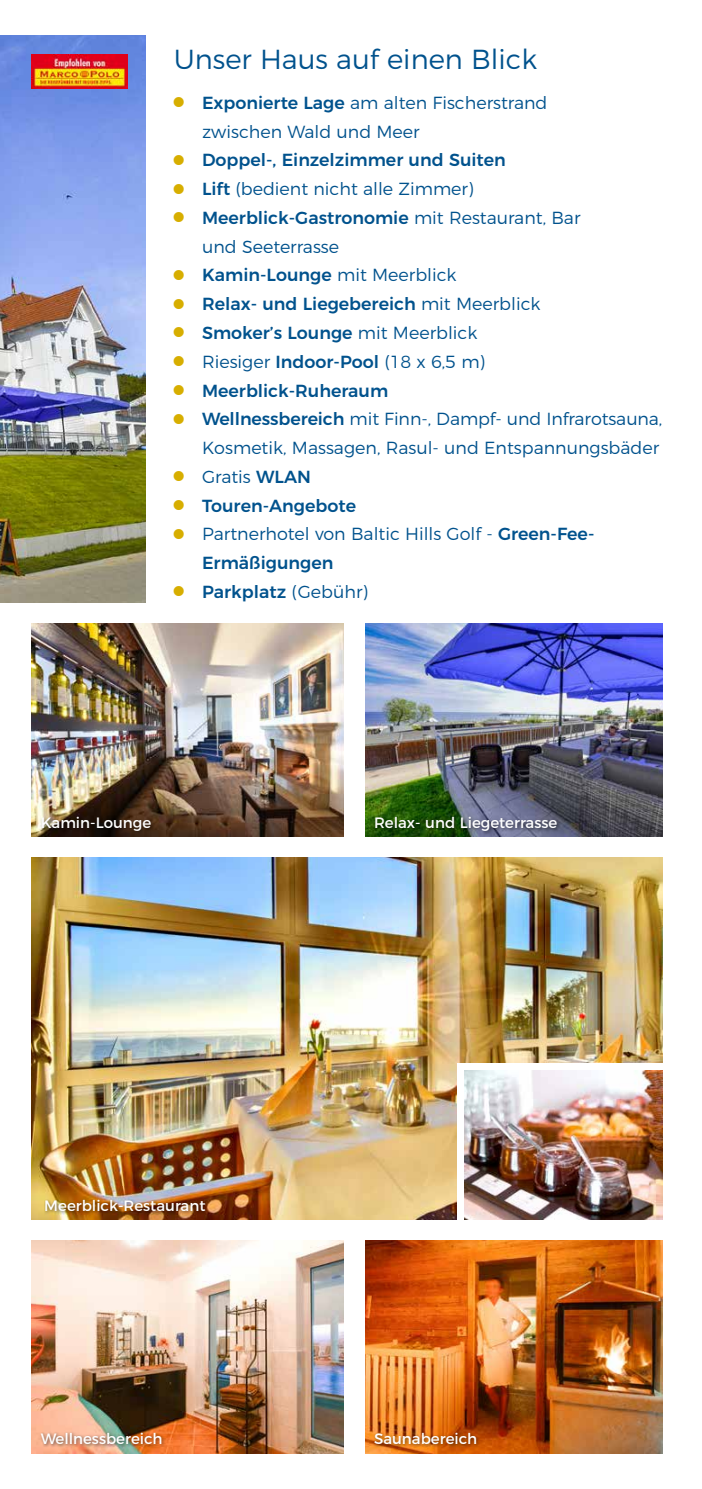
<style>
.page{position:relative;width:702px;height:1489px;background:#fff}
.page>*{position:absolute;margin:0;border:0;box-sizing:border-box;transform-origin:0 0}
.t1{font:300 27.5px "Montserrat";color:#00528d}
.t2{font:300 17.5px/28.8px "Montserrat";color:#00528d}
.t3{font:15px "Montserrat";color:#fff}
.t4{font:10px "Webdings";color:#d7ae00}
.s1{font-weight:500}
</style>
<div class="page">
<img style="left:0;top:35px;width:145px;height:567px">
<img style="left:32px;top:623px;width:312px;height:213px">
<img style="left:365px;top:623px;width:298px;height:213px">
<img style="left:32px;top:857px;width:631px;height:362px">
<img style="left:32px;top:1240px;width:312px;height:212px">
<img style="left:365px;top:1240px;width:297px;height:212px">
<div style="left:44px;top:1197px;width:165px;height:18px;background:#000;opacity:.5"></div>
<div style="left:373px;top:815px;width:188px;height:20px;background:#000;opacity:.5"></div>
<div style="left:372px;top:1430px;width:107px;height:18px;background:#000;opacity:.5"></div>
<div style="left:39px;top:1430px;width:126px;height:18px;background:#000;opacity:.5"></div>
<div style="left:40px;top:815px;width:115px;height:20px;background:#000;opacity:.5"></div>
<div style="left:457px;top:1063px;width:213px;height:163px;background:#fff"></div>
<img style="left:464px;top:1070px;width:199px;height:149px">
<img style="left:32px;top:55px;width:96px;height:34px">
<h1 class="t1" style="left:174px;top:38px;width:365px">Unser Haus auf einen Blick</h1>
<p class="t4" style="left:174px;top:97px;width:11px">■</p>
<p class="t4" style="left:174px;top:155px;width:11px">■</p>
<p class="t4" style="left:174px;top:183px;width:11px">■</p>
<p class="t4" style="left:174px;top:212px;width:11px">■</p>
<p class="t4" style="left:174px;top:270px;width:11px">■</p>
<p class="t4" style="left:174px;top:298px;width:11px">■</p>
<p class="t4" style="left:174px;top:327px;width:11px">■</p>
<p class="t4" style="left:174px;top:356px;width:11px">■</p>
<p class="t4" style="left:174px;top:385px;width:11px">■</p>
<p class="t4" style="left:174px;top:413px;width:11px">■</p>
<p class="t4" style="left:174px;top:471px;width:11px">■</p>
<p class="t4" style="left:174px;top:500px;width:11px">■</p>
<p class="t4" style="left:174px;top:528px;width:11px">■</p>
<p class="t4" style="left:174px;top:586px;width:11px">■</p>
<p class="t2" style="left:202px;top:87px;width:347px"><span class="s1">Exponierte Lage</span> am alten Fischerstrand zwischen Wald und Meer</p>
<p class="t2" style="left:202px;top:144px;width:462px"><span class="s1">Doppel-, Einzelzimmer und Suiten<br>Lift</span> (bedient nicht alle Zimmer)<br><span class="s1">Meerblick-Gastronomie</span> mit Restaurant, Bar<br>und Seeterrasse<br><span class="s1">Kamin-Lounge</span> mit Meerblick<br><span class="s1">Relax- und Liegebereich</span> mit Meerblick<br><span class="s1">Smoker’s Lounge</span> mit Meerblick<br>Riesiger <span class="s1">Indoor-Pool</span> (18 x 6,5 m)<br><span class="s1">Meerblick-Ruheraum<br>Wellnessbereich</span> mit Finn-, Dampf- und Infrarotsauna,<br>Kosmetik, Massagen, Rasul- und Entspannungsbäder<br>Gratis <span class="s1">WLAN<br>Touren-Angebote<br></span>Partnerhotel von Baltic Hills Golf - <span class="s1">Green-Fee-<br>Ermäßigungen<br>Parkplatz</span> (Gebühr)</p>
<p class="t3" style="left:41px;top:810px;width:112px">Kamin-Lounge</p>
<p class="t3" style="left:374px;top:810px;width:185px">Relax- und Liegeterrasse</p>
<p class="t3" style="left:44px;top:1193px;width:163px">Meerblick-Restaurant</p>
<p class="t3" style="left:41px;top:1426px;width:123px">Wellnessbereich</p>
<p class="t3" style="left:374px;top:1426px;width:105px">Saunabereich</p>
</div>
